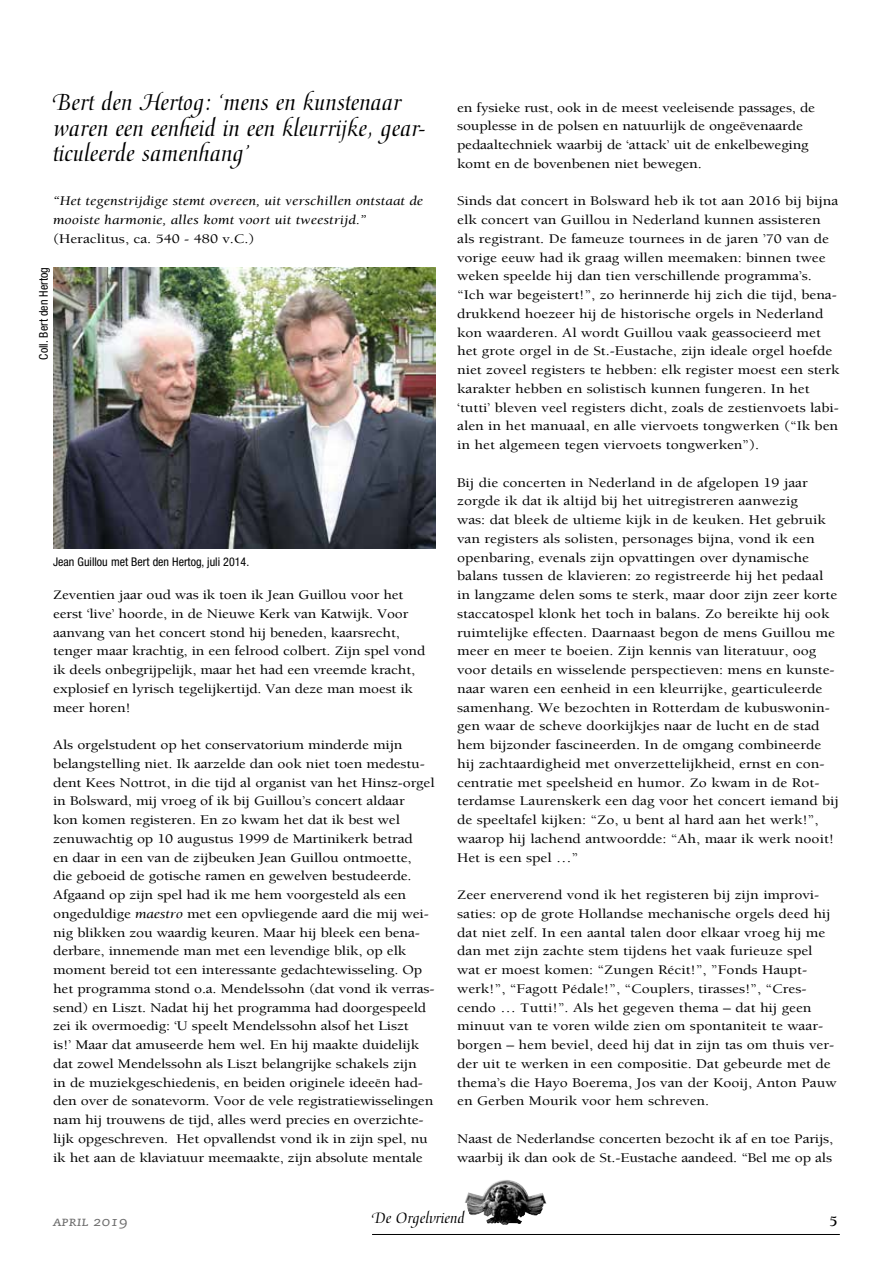
<style>
.page{position:relative;width:893px;height:1263px;background:#fff}
.page>*{position:absolute;margin:0;border:0;box-sizing:border-box;transform-origin:0 0}
.t1{font:25.5px/25.5px "Medici Script";color:#000}
.t2{font:16.5px "Medici Script";color:#000}
.t3{font:700 15px "Berkeley Orgelvriend";color:#000}
.t4{font:13.5px/18.8px "Berkeley Orgelvriend";color:#000;scale:1.15 1}
.t5{font:13.5px/18.8px "Berkeley Orgelvriend";color:#000;scale:1.14 1}
.t6{font:italic 13.5px/18.8px "Berkeley Orgelvriend";color:#000;scale:1.15 1}
.t7{font:13.5px "Caecilia Italic SC";color:#6e6e6e;scale:1.15 1}
.t8{font:condensed 12px "Helvetica Neue";color:#000}
.s1{font-style:italic}
</style>
<div class="page">
<img style="left:464px;top:1180px;width:82px;height:45px">
<hr style="left:372px;top:1234px;width:468px;height:1px;background:#000">
<img style="left:53px;top:267px;width:383px;height:282px">
<h1 class="t1" style="left:53px;top:90px;width:373px">Bert den Hertog: ‘mens en kunstenaar waren een eenheid in een kleurrijke, gear&shy;ticuleerde samenhang’</h1>
<p class="t6" style="left:53px;top:192px;width:323px">“Het tegenstrijdige stemt overeen, uit verschillen ontstaat de mooiste harmonie, alles komt voort uit tweestrijd.”</p>
<p class="t4" style="left:53px;top:229px;width:177px">(Heraclitus, ca. 540 - 480 v.C.)</p>
<p class="t8" style="left:37px;top:360px;width:94px;rotate:-90deg">Coll. Bert den Hertog</p>
<p class="t8" style="left:53px;top:555px;width:198px">Jean Guillou met Bert den Hertog, juli 2014.</p>
<p class="t5" style="left:53px;top:586px;width:328px">Zeventien jaar oud was ik toen ik Jean Guillou voor het eerst ‘live’ hoorde, in de Nieuwe Kerk van Katwijk. Voor aanvang van het concert stond hij beneden, kaarsrecht, tenger maar krachtig, in een felrood colbert. Zijn spel vond ik deels onbegrijpelijk, maar het had een vreemde kracht, explosief en lyrisch tegelijkertijd. Van deze man moest ik meer horen!</p>
<p class="t4" style="left:53px;top:736px;width:333px">Als orgelstudent op het conservatorium minderde mijn belangstelling niet. Ik aarzelde dan ook niet toen medestu&shy;dent Kees Nottrot, in die tijd al organist van het Hinsz-orgel in Bolsward, mij vroeg of ik bij Guillou’s concert aldaar<br>kon komen registeren. En zo kwam het dat ik best wel zenuwachtig op 10 augustus 1999 de Martinikerk betrad<br>en daar in een van de zijbeuken Jean Guillou ontmoette,<br>die geboeid de gotische ramen en gewelven bestudeerde.<br>Afgaand op zijn spel had ik me hem voorgesteld als een ongeduldige <span class="s1">maestro</span> met een opvliegende aard die mij wei&shy;nig blikken zou waardig keuren. Maar hij bleek een bena&shy;derbare, innemende man met een levendige blik, op elk moment bereid tot een interessante gedachtewisseling. Op het programma stond o.a. Mendelssohn (dat vond ik verras&shy;send) en Liszt. Nadat hij het programma had doorgespeeld zei ik overmoedig: ‘U speelt Mendelssohn alsof het Liszt<br>is!’ Maar dat amuseerde hem wel. En hij maakte duidelijk dat zowel Mendelssohn als Liszt belangrijke schakels zijn<br>in de muziekgeschiedenis, en beiden originele ideeën had&shy;den over de sonatevorm. Voor de vele registratiewisselingen nam hij trouwens de tijd, alles werd precies en overzichte&shy;lijk opgeschreven. Het opvallendst vond ik in zijn spel, nu ik het aan de klaviatuur meemaakte, zijn absolute mentale</p>
<p class="t4" style="left:457px;top:98px;width:313px">en fysieke rust, ook in de meest veeleisende passages, de souplesse in de polsen en natuurlijk de ongeëvenaarde pedaaltechniek waarbij de ‘attack’ uit de enkelbeweging komt en de bovenbenen niet bewegen.</p>
<p class="t4" style="left:457px;top:192px;width:334px">Sinds dat concert in Bolsward heb ik tot aan 2016 bij bijna elk concert van Guillou in Nederland kunnen assisteren als registrant. De fameuze tournees in de jaren ’70 van de vorige eeuw had ik graag willen meemaken: binnen twee weken speelde hij dan tien verschillende programma’s. “Ich war begeistert!”, zo herinnerde hij zich die tijd, bena&shy;drukkend hoezeer hij de historische orgels in Nederland kon waarderen. Al wordt Guillou vaak geassocieerd met het grote orgel in de St.-Eustache, zijn ideale orgel hoefde niet zoveel registers te hebben: elk register moest een sterk karakter hebben en solistisch kunnen fungeren. In het ‘tutti’ bleven veel registers dicht, zoals de zestienvoets labi&shy;alen in het manuaal, en alle viervoets tongwerken (“Ik ben in het algemeen tegen viervoets tongwerken”).</p>
<p class="t4" style="left:457px;top:473px;width:333px">Bij die concerten in Nederland in de afgelopen 19 jaar zorgde ik dat ik altijd bij het uitregistreren aanwezig<br>was: dat bleek de ultieme kijk in de keuken. Het gebruik van registers als solisten, personages bijna, vond ik een openbaring, evenals zijn opvattingen over dynamische balans tussen de klavieren: zo registreerde hij het pedaal in langzame delen soms te sterk, maar door zijn zeer korte staccatospel klonk het toch in balans. Zo bereikte hij ook ruimtelijke effecten. Daarnaast begon de mens Guillou me meer en meer te boeien. Zijn kennis van literatuur, oog voor details en wisselende perspectieven: mens en kunste&shy;naar waren een eenheid in een kleurrijke, gearticuleerde samenhang. We bezochten in Rotterdam de kubuswonin&shy;gen waar de scheve doorkijkjes naar de lucht en de stad hem bijzonder fascineerden. In de omgang combineerde hij zachtaardigheid met onverzettelijkheid, ernst en con&shy;centratie met speelsheid en humor. Zo kwam in de Rot&shy;terdamse Laurenskerk een dag voor het concert iemand bij de speeltafel kijken: “Zo, u bent al hard aan het werk!”, waarop hij lachend antwoordde: “Ah, maar ik werk nooit!<br>Het is een spel …”</p>
<p class="t4" style="left:457px;top:886px;width:332px">Zeer enerverend vond ik het registeren bij zijn improvi&shy;saties: op de grote Hollandse mechanische orgels deed hij dat niet zelf. In een aantal talen door elkaar vroeg hij me dan met zijn zachte stem tijdens het vaak furieuze spel wat er moest komen: “Zungen Récit!”, ”Fonds Haupt&shy;werk!”, “Fagott Pédale!”, “Couplers, tirasses!”, “Cres&shy;cendo … Tutti!”. Als het gegeven thema – dat hij geen minuut van te voren wilde zien om spontaniteit te waar&shy;borgen – hem beviel, deed hij dat in zijn tas om thuis ver&shy;der uit te werken in een compositie. Dat gebeurde met de thema’s die Hayo Boerema, Jos van der Kooij, Anton Pauw en Gerben Mourik voor hem schreven.</p>
<p class="t4" style="left:457px;top:1130px;width:329px">Naast de Nederlandse concerten bezocht ik af en toe Parijs, waarbij ik dan ook de St.-Eustache aandeed. “Bel me op als</p>
<p class="t7" style="left:53px;top:1214px;width:66px">april 2019</p>
<p class="t2" style="left:372px;top:1209px;width:94px">De Orgelvriend</p>
<p class="t3" style="left:829px;top:1213px;width:10px">5</p>
</div>
